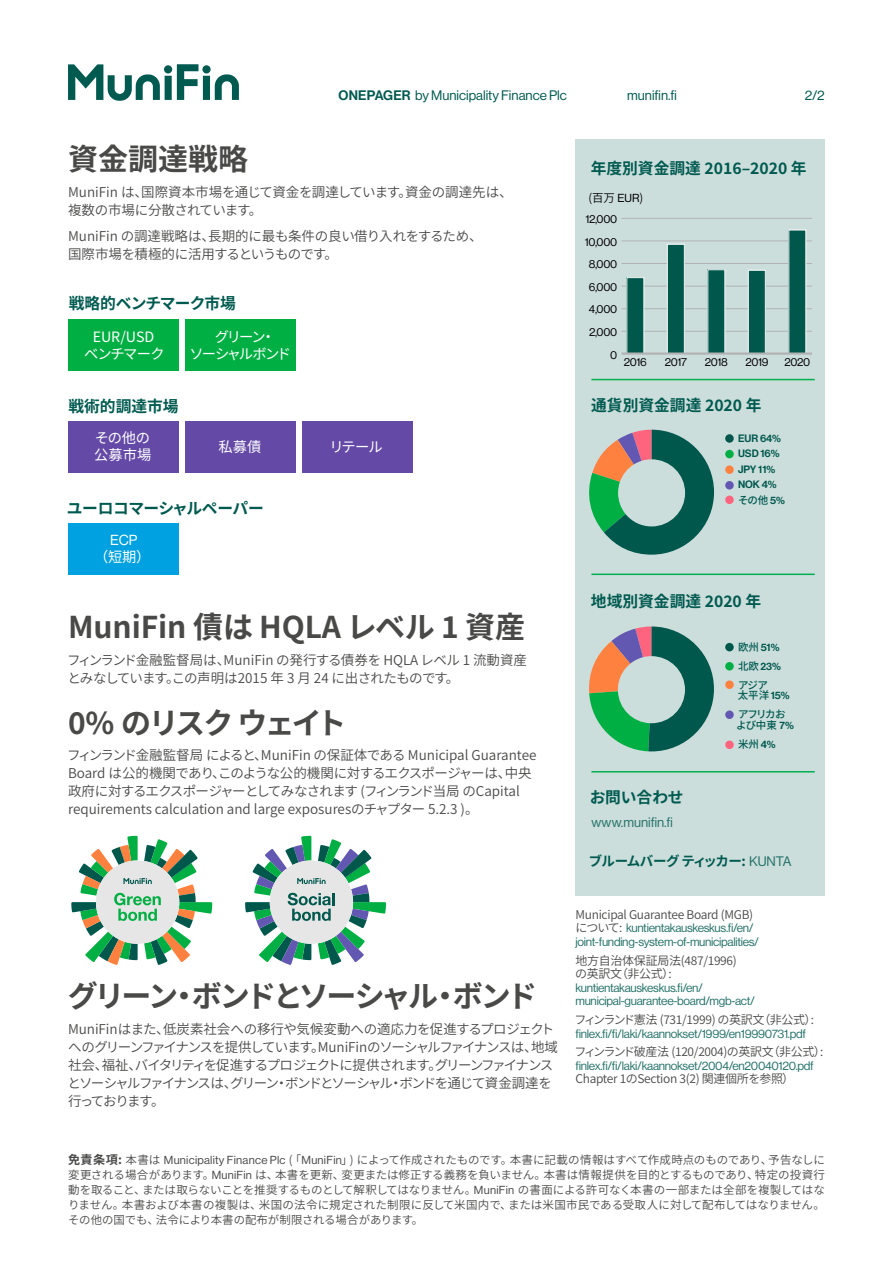
<style>
.page{position:relative;width:893px;height:1263px;background:#fff}
.page>*{position:absolute;margin:0;border:0;box-sizing:border-box;transform-origin:0 0}
.t1{font:700 30px "Noto Sans CJ Kjp";letter-spacing:-.005em;color:#494948}
.t2{font:700 30px "Noto Sans CJ Kjp";letter-spacing:-.105em;color:#494948}
.t3{font:700 30px "Noto Sans CJ Kjp";letter-spacing:-.09em;color:#494948}
.t4{font:700 30px "Noto Sans CJ Kjp";letter-spacing:-.05em;color:#494948}
.t5{font:700 15.75px "Noto Sans CJ Kjp";color:#005a50}
.t6{font:700 15.75px "Noto Sans CJ Kjp";letter-spacing:-.035em;color:#005a50}
.t7{font:700 15.75px "Noto Sans CJ Kjp";letter-spacing:-.045em;color:#005a50}
.t8{font:14.25px/17.1px "Noto Sans CJ Kjp";letter-spacing:-.035em;color:#fff;text-align:center}
.t9{font:14.25px/17.1px "Noto Sans CJ Kjp";letter-spacing:-.135em;color:#fff}
.t10{font:14.25px "Noto Sans CJ Kjp";letter-spacing:-.055em;color:#fff}
.t11{font:14.25px/17.1px "Noto Sans CJ Kjp";letter-spacing:-.01em;color:#fff}
.t12{font:14.25px "N Haas Grotesk DS Pro 55 Rg";color:#fff}
.t13{font:600 13.5px/18px "Noto Sans CJ Kjp";letter-spacing:-.025em;color:#494948}
.t14{font:600 13.5px/18px "Noto Sans CJ Kjp";letter-spacing:-.08em;color:#494948}
.t15{font:13.5px "N Haas Grotesk DS Pro 55 Rg";color:#005a50}
.t16{font:700 13.5px "Noto Sans CJ Kjp";letter-spacing:-.06em;color:#005a50}
.t17{font:13.5px "N Haas Grotesk DS Pro 55 Rg";color:#26736a}
.t18{font:12px/13.5px "N Haas Grotesk DS Pro 55 Rg";letter-spacing:-.025em;color:#26736a}
.t19{font:600 12px/13.5px "Noto Sans CJ Kjp";letter-spacing:-.025em;color:#494948}
.t20{font:600 11.4px/15px "Noto Sans CJ Kjp";letter-spacing:-.01em;color:#494948;text-align:justify}
.t21{font:11.4px "N Haas Grotesk DS Pro 55 Rg";letter-spacing:-.025em;color:#000}
.t22{font:600 11.4px "Noto Sans CJ Kjp";color:#000}
.t23{font:10.5px/15.6px "N Haas Grotesk DS Pro 65 Md";color:#00584d}
.t24{font:500 10.5px/10.5px "Noto Sans CJ Kjp";letter-spacing:-.07em;color:#005a50}
.s1{font-family:"N Haas Grotesk DS Pro 65 Md"}
.s2{font-family:"N Haas Grotesk DS Pro 55 Rg";font-weight:400}
.s3{font-family:"N Haas Grotesk DS Pro 65 Md";font-weight:400;color:#00584d}
.s4{font-family:"Noto Sans CJ Kjp";font-weight:500;color:#005a50}
.s5{font-family:"N Haas Grotesk DS Pro 55 Rg";font-weight:400;color:#26736a}
.s6{font-family:"Noto Sans CJ Kjp";font-weight:600;color:#494948}
.s7{font-weight:700;font-size:12px}
</style>
<div class="page">
<div style="left:575px;top:139px;width:250px;height:756px;background:#ccdedc"></div>
<svg style="left:68px;top:64px;width:171px;height:37px"></svg>
<hr style="left:591px;top:379px;width:224px;height:1px;background:#00b050">
<hr style="left:591px;top:574px;width:224px;height:1px;background:#00b050">
<hr style="left:591px;top:771px;width:224px;height:1px;background:#00b050">
<svg style="left:71px;top:836px;width:141px;height:129px"></svg>
<svg style="left:245px;top:836px;width:141px;height:129px"></svg>
<hr style="left:621px;top:331px;width:191px;height:1px;background:#b1b3b3">
<hr style="left:621px;top:308px;width:191px;height:1px;background:#b1b3b3">
<hr style="left:621px;top:286px;width:191px;height:1px;background:#b1b3b3">
<hr style="left:621px;top:263px;width:191px;height:1px;background:#b1b3b3">
<hr style="left:621px;top:241px;width:191px;height:1px;background:#b1b3b3">
<hr style="left:621px;top:218px;width:191px;height:1px;background:#b1b3b3">
<div style="left:627px;top:278px;width:17px;height:76px;background:#00574b"></div>
<div style="left:667px;top:244px;width:17px;height:110px;background:#00574b"></div>
<div style="left:667px;top:244px;width:18px;height:110px;border:1px solid #fff"></div>
<div style="left:708px;top:270px;width:17px;height:84px;background:#00574b"></div>
<div style="left:748px;top:270px;width:17px;height:84px;background:#00574b"></div>
<div style="left:748px;top:270px;width:18px;height:84px;border:1px solid #fff"></div>
<div style="left:789px;top:230px;width:17px;height:124px;background:#00574b"></div>
<hr style="left:621px;top:352px;width:191px;height:3px;background:#b1b3b3">
<div style="left:68px;top:421px;width:111px;height:51px;background:#644aa6"></div>
<div style="left:68px;top:523px;width:111px;height:51px;background:#00a1e0"></div>
<div style="left:302px;top:421px;width:110px;height:51px;background:#644aa6"></div>
<div style="left:185px;top:421px;width:110px;height:51px;background:#644aa6"></div>
<div style="left:185px;top:319px;width:111px;height:51px;background:#00af43"></div>
<div style="left:68px;top:319px;width:111px;height:51px;background:#00af43"></div>
<div style="left:725px;top:434px;width:9px;height:9px;background:#00584d;border-radius:50%"></div>
<div style="left:725px;top:450px;width:9px;height:8px;background:#00af43;border-radius:50%"></div>
<div style="left:725px;top:465px;width:9px;height:9px;background:#ff8140;border-radius:50%"></div>
<div style="left:725px;top:481px;width:9px;height:8px;background:#6258b1;border-radius:50%"></div>
<div style="left:725px;top:496px;width:9px;height:8px;background:#ff647e;border-radius:50%"></div>
<div style="left:725px;top:643px;width:9px;height:8px;background:#00584d;border-radius:50%"></div>
<div style="left:725px;top:662px;width:9px;height:8px;background:#00af43;border-radius:50%"></div>
<div style="left:725px;top:680px;width:9px;height:9px;background:#ff8140;border-radius:50%"></div>
<div style="left:725px;top:710px;width:9px;height:9px;background:#6258b1;border-radius:50%"></div>
<div style="left:725px;top:740px;width:9px;height:9px;background:#ff647e;border-radius:50%"></div>
<svg style="left:589px;top:430px;width:125px;height:125px"></svg>
<svg style="left:589px;top:626px;width:125px;height:125px"></svg>
<p class="t15" style="left:339px;top:88px;width:230px"><span class="s1">ONEPAGER</span> by Municipality Finance Plc</p>
<p class="t15" style="left:805px;top:88px;width:21px">2/2</p>
<p class="t15" style="left:627px;top:88px;width:51px">munifin.fi</p>
<h1 class="t4" style="left:68px;top:142px;width:182px">資金調達戦略</h1>
<p class="t13" style="left:68px;top:183px;width:446px">MuniFin は、国際資本市場を通じて資金を調達しています。資金の調達先は、複数の市場に分散されています。</p>
<p class="t13" style="left:68px;top:228px;width:416px">MuniFin の調達戦略は、長期的に最も条件の良い借り入れをするため、国際市場を積極的に活用するというものです。</p>
<p class="t7" style="left:69px;top:294px;width:169px">戦略的ベンチマーク市場</p>
<p class="t8" style="left:84px;top:328px;width:82px">EUR/USD<br>ベンチマーク</p>
<p class="t9" style="left:189px;top:328px;width:103px;text-indent:26px">グリーン・ソーシャルボンド</p>
<p class="t5" style="left:68px;top:397px;width:112px">戦術的調達市場</p>
<p class="t5" style="left:591px;top:159px;width:217px">年度別資金調達 2016–2020 年</p>
<p class="t22" style="left:588px;top:191px;width:56px">(百万 <span class="s2">EUR</span>)</p>
<p class="t21" style="left:596px;top:199px;width:24px">(€m)</p>
<p class="t21" style="left:585px;top:213px;width:33px">12,000</p>
<p class="t21" style="left:585px;top:235px;width:34px">10,000</p>
<p class="t21" style="left:589px;top:258px;width:30px">8,000</p>
<p class="t21" style="left:589px;top:280px;width:30px">6,000</p>
<p class="t21" style="left:589px;top:303px;width:30px">4,000</p>
<p class="t21" style="left:589px;top:326px;width:30px">2,000</p>
<p class="t21" style="left:610px;top:348px;width:9px">0</p>
<p class="t21" style="left:624px;top:355px;width:24px">2016</p>
<p class="t21" style="left:665px;top:355px;width:24px">2017</p>
<p class="t21" style="left:705px;top:355px;width:24px">2018</p>
<p class="t21" style="left:745px;top:355px;width:24px">2019</p>
<p class="t21" style="left:784px;top:355px;width:27px">2020</p>
<p class="t5" style="left:591px;top:396px;width:172px">通貨別資金調達 2020 年</p>
<p class="t11" style="left:94px;top:430px;width:58px">その他の公募市場</p>
<p class="t10" style="left:219px;top:439px;width:44px">私募債</p>
<p class="t10" style="left:329px;top:439px;width:55px">リテール</p>
<p class="t23" style="left:738px;top:430px;width:45px">EUR 64%<br>USD 16%<br>JPY 11%<br>NOK 4%</p>
<p class="t24" style="left:738px;top:495px;width:48px">その他 <span class="s3">5%</span></p>
<p class="t6" style="left:67px;top:499px;width:198px">ユーロコマーシャルペーパー</p>
<p class="t12" style="left:110px;top:532px;width:29px">ECP</p>
<p class="t10" style="left:94px;top:549px;width:57px">（短期）</p>
<h1 class="t1" style="left:68px;top:610px;width:459px">MuniFin 債は HQLA レベル 1 資産</h1>
<p class="t13" style="left:67px;top:651px;width:462px">フィンランド金融監督局は、MuniFin の発行する債券を HQLA レベル 1 流動資産とみなしています。この声明は2015 年 3 月 24 に出されたものです。</p>
<h1 class="t3" style="left:68px;top:706px;width:280px">0% のリスク ウェイト</h1>
<p class="t13" style="left:67px;top:747px;width:471px">フィンランド金融監督局 によると、MuniFin の保証体である Municipal Guarantee Board は公的機関であり、このような公的機関に対するエクスポージャーは、中央政府に対するエクスポージャーとしてみなされます (フィンランド当局 のCapital requirements calculation and large exposuresのチャプター 5.2.3 )。</p>
<h1 class="t2" style="left:68px;top:979px;width:471px">グリーン・ボンドとソーシャル・ボンド</h1>
<p class="t14" style="left:68px;top:1020px;width:492px">MuniFinはまた、低炭素社会への移行や気候変動への適応力を促進するプロジェクトへのグリーンファイナンスを提供しています。MuniFinのソーシャルファイナンスは、地域社会、福祉、バイタリティを促進するプロジェクトに提供されます。グリーンファイナンスとソーシャルファイナンスは、グリーン・ボンドとソーシャル・ボンドを通じて資金調達を行っております。</p>
<p class="t5" style="left:591px;top:592px;width:172px">地域別資金調達 2020 年</p>
<p class="t23" style="left:738px;top:638px;width:44px;line-height:19px"><span class="s4">欧州</span> 51%<span class="s4">北欧</span> 23%</p>
<p class="t24" style="left:738px;top:680px;width:53px">アジア<br>太平洋 <span class="s3">15%</span></p>
<p class="t24" style="left:736px;top:710px;width:59px">アフリカおよび中東 <span class="s3">7%</span></p>
<p class="t24" style="left:738px;top:739px;width:39px">米州 <span class="s3">4%</span></p>
<p class="t5" style="left:590px;top:788px;width:95px">お問い合わせ</p>
<p class="t17" style="left:591px;top:815px;width:83px">www.munifin.fi</p>
<p class="t16" style="left:589px;top:853px;width:204px">ブルームバーグ ティッカー: <span class="s5">KUNTA</span></p>
<p class="t19" style="left:575px;top:908px;width:179px">Municipal Guarantee Board (MGB)</p>
<p class="t18" style="left:575px;top:921px;width:185px"><span class="s6">について:</span> kuntientakauskeskus.fi/en/ joint-funding-system-of-municipalities/</p>
<p class="t19" style="left:575px;top:954px;width:163px">地方自治体保証局法(487/1996)の英訳文（非公式）:</p>
<p class="t18" style="left:575px;top:981px;width:181px">kuntientakauskeskus.fi/en/ municipal-guarantee-board/mgb-act/</p>
<p class="t19" style="left:575px;top:1013px;width:243px">フィンランド憲法 (731/1999) の英訳文（非公式）:</p>
<p class="t18" style="left:575px;top:1027px;width:232px">finlex.fi/fi/laki/kaannokset/1999/en19990731.pdf</p>
<p class="t19" style="left:575px;top:1045px;width:253px">フィンランド破産法 (120/2004)の英訳文（非公式）:</p>
<p class="t18" style="left:575px;top:1059px;width:240px">finlex.fi/fi/laki/kaannokset/2004/en20040120.pdf</p>
<p class="t19" style="left:575px;top:1072px;width:220px">Chapter 1のSection 3(2) 関連個所を参照）</p>
<p class="t20" style="left:68px;top:1152px;width:758px"><span class="s7">免責条項:</span> 本書は <span class="s2">Municipality Finance Plc</span> (「<span class="s2">MuniFin</span>」) によって作成されたものです。本書に記載の情報はすべて作成時点のものであり、予告なしに変更される場合があります。<span class="s2">MuniFin</span> は、本書を更新、変更または修正する義務を負いません。本書は情報提供を目的とするものであり、特定の投資行動を取ること、または取らないことを推奨するものとして解釈してはなりません。<span class="s2">MuniFin</span> の書面による許可なく本書の一部または全部を複製してはなりません。本書および本書の複製は、米国の法令に規定された制限に反して米国内で、または米国市民である受取人に対して配布してはなりません。その他の国でも、法令により本書の配布が制限される場合があります。</p>
</div>
